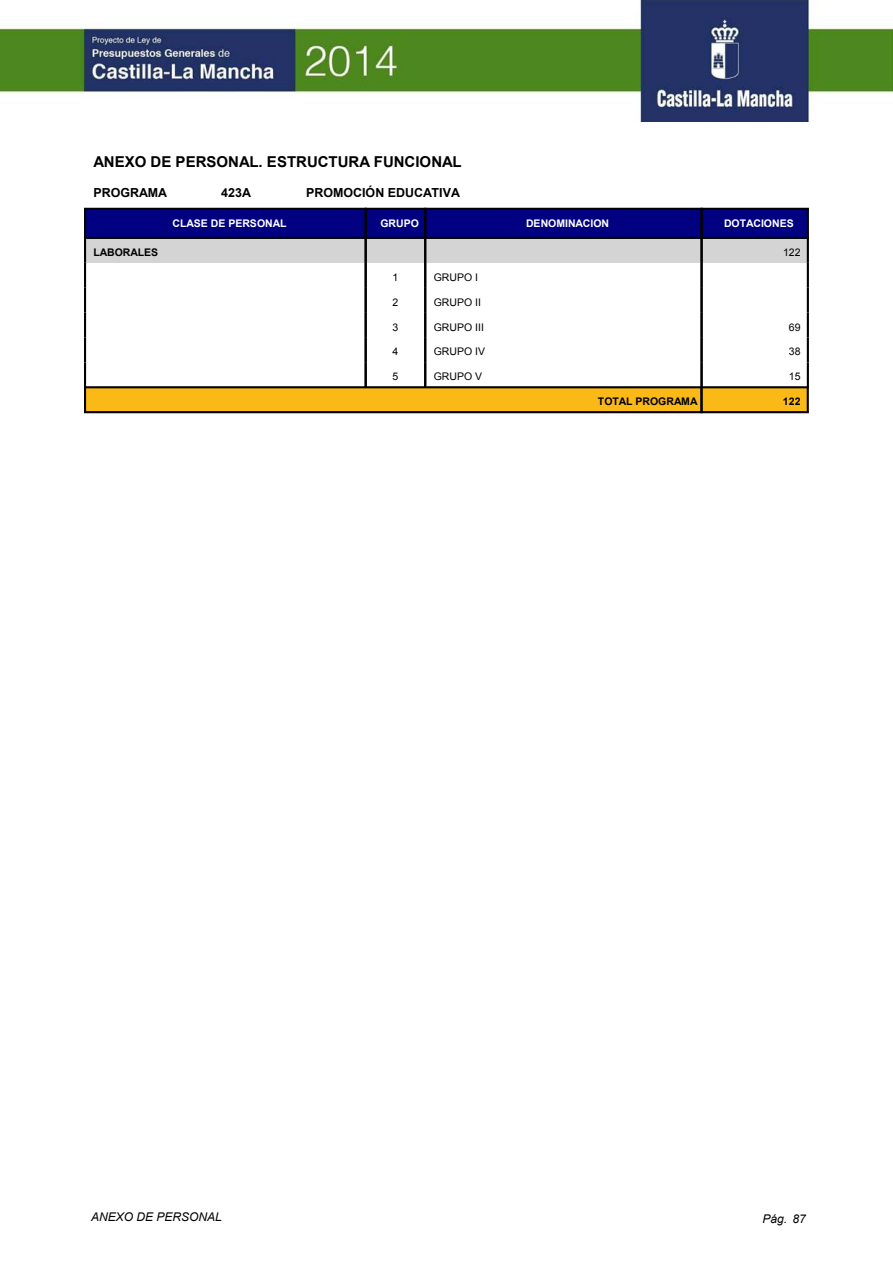
<style>
.page{position:relative;width:893px;height:1263px;background:#fff}
.page>*{position:absolute;margin:0;border:0;box-sizing:border-box;transform-origin:0 0}
.t1{font:700 15px "Arial";color:#000}
.t2{font:700 12.45px "Arial";color:#000}
.t3{font:italic 12px "Arial";color:#000}
.t4{font:10.5px "Arial";color:#000}
.t5{font:700 10.5px "Arial";color:#fff}
.t6{font:700 10.5px "Arial";color:#000}
</style>
<div class="page">
<div style="left:85px;top:209px;width:281px;height:29px;background:#000080"></div>
<div style="left:366px;top:209px;width:59px;height:29px;background:#000080"></div>
<div style="left:425px;top:209px;width:277px;height:29px;background:#000080"></div>
<div style="left:702px;top:209px;width:106px;height:29px;background:#000080"></div>
<div style="left:85px;top:238px;width:281px;height:25px;background:#d4d4d4"></div>
<div style="left:366px;top:238px;width:59px;height:25px;background:#d4d4d4"></div>
<div style="left:425px;top:238px;width:277px;height:25px;background:#d4d4d4"></div>
<div style="left:702px;top:238px;width:106px;height:25px;background:#d4d4d4"></div>
<div style="left:85px;top:387px;width:616px;height:25px;background:#fbb917"></div>
<div style="left:701px;top:387px;width:107px;height:25px;background:#fbb917"></div>
<hr style="left:84px;top:209px;width:2px;height:29px;background:#000">
<hr style="left:84px;top:208px;width:283px;height:2px;background:#000">
<hr style="left:84px;top:237px;width:283px;height:2px;background:#000">
<hr style="left:365px;top:209px;width:2px;height:29px;background:#000">
<hr style="left:365px;top:208px;width:61px;height:2px;background:#000">
<hr style="left:365px;top:237px;width:61px;height:2px;background:#000">
<hr style="left:424px;top:209px;width:2px;height:29px;background:#000">
<hr style="left:424px;top:208px;width:279px;height:2px;background:#000">
<hr style="left:424px;top:237px;width:279px;height:2px;background:#000">
<hr style="left:700px;top:209px;width:3px;height:29px;background:#000">
<hr style="left:807px;top:209px;width:2px;height:29px;background:#000">
<hr style="left:700px;top:208px;width:109px;height:2px;background:#000">
<hr style="left:700px;top:237px;width:109px;height:2px;background:#000">
<hr style="left:84px;top:238px;width:2px;height:25px;background:#000">
<hr style="left:365px;top:238px;width:2px;height:25px;background:#000">
<hr style="left:424px;top:238px;width:2px;height:25px;background:#000">
<hr style="left:700px;top:238px;width:3px;height:25px;background:#000">
<hr style="left:807px;top:238px;width:2px;height:25px;background:#000">
<hr style="left:84px;top:263px;width:2px;height:25px;background:#000">
<hr style="left:365px;top:263px;width:2px;height:25px;background:#000">
<hr style="left:424px;top:263px;width:2px;height:25px;background:#000">
<hr style="left:700px;top:263px;width:3px;height:25px;background:#000">
<hr style="left:807px;top:263px;width:2px;height:25px;background:#000">
<hr style="left:84px;top:288px;width:2px;height:25px;background:#000">
<hr style="left:365px;top:288px;width:2px;height:25px;background:#000">
<hr style="left:424px;top:288px;width:2px;height:25px;background:#000">
<hr style="left:700px;top:288px;width:3px;height:25px;background:#000">
<hr style="left:807px;top:288px;width:2px;height:25px;background:#000">
<hr style="left:84px;top:313px;width:2px;height:24px;background:#000">
<hr style="left:365px;top:313px;width:2px;height:24px;background:#000">
<hr style="left:424px;top:313px;width:2px;height:24px;background:#000">
<hr style="left:700px;top:313px;width:3px;height:24px;background:#000">
<hr style="left:807px;top:313px;width:2px;height:24px;background:#000">
<hr style="left:84px;top:337px;width:2px;height:25px;background:#000">
<hr style="left:365px;top:337px;width:2px;height:25px;background:#000">
<hr style="left:424px;top:337px;width:2px;height:25px;background:#000">
<hr style="left:700px;top:337px;width:3px;height:25px;background:#000">
<hr style="left:807px;top:337px;width:2px;height:25px;background:#000">
<hr style="left:84px;top:362px;width:2px;height:25px;background:#000">
<hr style="left:365px;top:362px;width:2px;height:25px;background:#000">
<hr style="left:424px;top:362px;width:2px;height:25px;background:#000">
<hr style="left:700px;top:362px;width:3px;height:25px;background:#000">
<hr style="left:807px;top:362px;width:2px;height:25px;background:#000">
<hr style="left:84px;top:387px;width:2px;height:25px;background:#000">
<hr style="left:84px;top:386px;width:619px;height:2px;background:#000">
<hr style="left:84px;top:411px;width:619px;height:2px;background:#000">
<hr style="left:700px;top:387px;width:3px;height:25px;background:#000">
<hr style="left:807px;top:387px;width:2px;height:25px;background:#000">
<hr style="left:700px;top:386px;width:109px;height:2px;background:#000">
<hr style="left:700px;top:411px;width:109px;height:2px;background:#000">
<img style="left:0;top:0;width:893px;height:122px">
<h1 class="t1" style="left:94px;top:152px;width:370px">ANEXO DE PERSONAL. ESTRUCTURA FUNCIONAL</h1>
<p class="t2" style="left:94px;top:184px;width:75px">PROGRAMA</p>
<p class="t2" style="left:221px;top:184px;width:31px">423A</p>
<p class="t2" style="left:306px;top:184px;width:155px">PROMOCIÓN EDUCATIVA</p>
<p class="t5" style="left:173px;top:216px;width:115px">CLASE DE PERSONAL</p>
<p class="t5" style="left:380px;top:216px;width:40px">GRUPO</p>
<p class="t5" style="left:526px;top:216px;width:85px">DENOMINACION</p>
<p class="t5" style="left:724px;top:216px;width:71px">DOTACIONES</p>
<p class="t6" style="left:94px;top:245px;width:66px">LABORALES</p>
<p class="t4" style="left:783px;top:245px;width:19px">122</p>
<p class="t4" style="left:392px;top:270px;width:7px">1</p>
<p class="t4" style="left:434px;top:270px;width:46px">GRUPO I</p>
<p class="t4" style="left:392px;top:295px;width:7px">2</p>
<p class="t4" style="left:434px;top:295px;width:49px">GRUPO II</p>
<p class="t4" style="left:392px;top:320px;width:7px">3</p>
<p class="t4" style="left:434px;top:320px;width:52px">GRUPO III</p>
<p class="t4" style="left:789px;top:320px;width:13px">69</p>
<p class="t4" style="left:392px;top:345px;width:7px">4</p>
<p class="t4" style="left:434px;top:345px;width:53px">GRUPO IV</p>
<p class="t4" style="left:789px;top:345px;width:13px">38</p>
<p class="t4" style="left:392px;top:370px;width:7px">5</p>
<p class="t4" style="left:434px;top:370px;width:50px">GRUPO V</p>
<p class="t4" style="left:789px;top:370px;width:13px">15</p>
<p class="t6" style="left:598px;top:395px;width:101px">TOTAL PROGRAMA</p>
<p class="t6" style="left:783px;top:395px;width:19px">122</p>
<p class="t3" style="left:91px;top:1209px;width:132px">ANEXO DE PERSONAL</p>
<p class="t3" style="left:763px;top:1211px;width:45px">Pág. 87</p>
</div>
